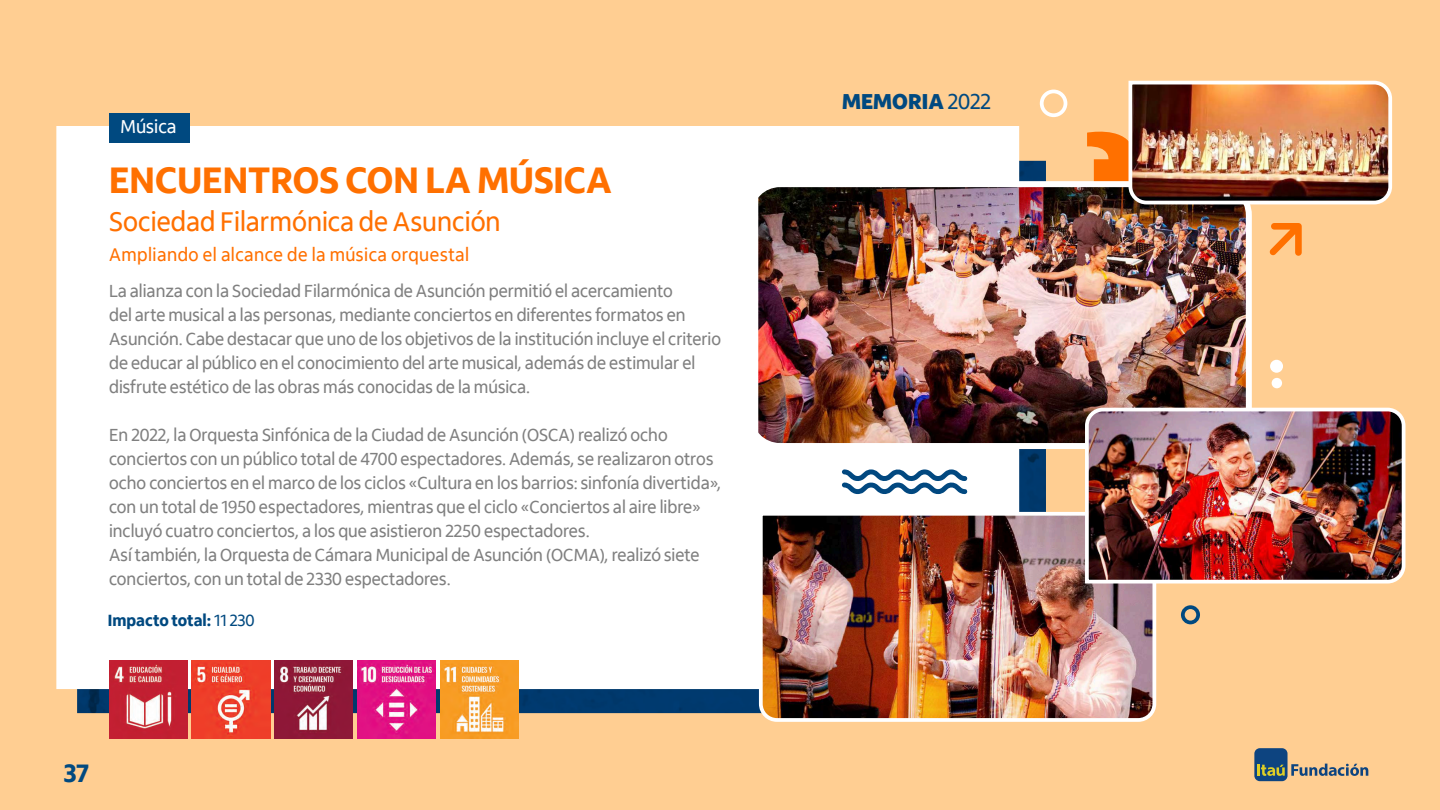
<style>
.page{position:relative;width:1440px;height:810px;background:#ffce92}
.page>*{position:absolute;margin:0;border:0;box-sizing:border-box;transform-origin:0 0}
.t1{font:800 37.88px "Itau Display";color:#ff7000}
.t2{font:27.83px "Itau Display";color:#ff7000}
.t3{font:800 25.95px "Itau Display";color:#004980}
.t4{font:800 22.27px "Itau Display";color:#004980}
.t5{font:19.2px "Itau Display";color:#fff}
.t6{font:18.9px "Itau Display";letter-spacing:.025em;color:#ff7000}
.t7{font:18px/24px "Itau Display";color:#808080}
.t8{font:800 16.73px "Itau Display";color:#004980}
.s1{font-weight:400}
</style>
<div class="page">
<div style="left:56px;top:126px;width:963px;height:563px;background:#fff"></div>
<div style="left:109px;top:113px;width:80px;height:29px;background:#004980"></div>
<img style="left:109px;top:660px;width:79px;height:79px">
<img style="left:191px;top:660px;width:79px;height:79px">
<img style="left:274px;top:660px;width:79px;height:79px">
<img style="left:357px;top:660px;width:79px;height:79px">
<img style="left:440px;top:660px;width:79px;height:79px">
<div style="left:1270px;top:360px;width:13px;height:13px;background:#fff;border-radius:50%"></div>
<div style="left:1272px;top:378px;width:10px;height:10px;background:#fff;border-radius:50%"></div>
<svg style="left:1181px;top:605px;width:19px;height:19px"></svg>
<div style="left:1040px;top:90px;width:27px;height:27px;border:4px solid #fff;border-radius:50%"></div>
<svg style="left:1269px;top:223px;width:33px;height:33px"></svg>
<svg style="left:842px;top:469px;width:126px;height:25px"></svg>
<img style="left:743px;top:178px;width:509px;height:274px">
<img style="left:757px;top:510px;width:400px;height:212px">
<img style="left:1087px;top:80px;width:306px;height:126px">
<img style="left:1083px;top:406px;width:323px;height:179px">
<div style="left:1254px;top:748px;width:34px;height:33px;background:#0d4480;border-radius:6px"></div>
<svg style="left:1257px;top:765px;width:28px;height:11px"></svg>
<svg style="left:1291px;top:764px;width:77px;height:12px"></svg>
<p class="t5" style="left:121px;top:116px;width:57px">Música</p>
<h1 class="t1" style="left:109px;top:159px;width:504px">ENCUENTROS CON LA MÚSICA</h1>
<h2 class="t2" style="left:109px;top:206px;width:393px">Sociedad Filarmónica de Asunción</h2>
<p class="t6" style="left:109px;top:244px;width:362px">Ampliando el alcance de la música orquestal</p>
<p class="t7" style="left:109px;top:280px;width:614px">La alianza con la Sociedad Filarmónica de Asunción permitió el acercamiento<br>del arte musical a las personas, mediante conciertos en diferentes formatos en Asunción. Cabe destacar que uno de los objetivos de la institución incluye el criterio de educar al público en el conocimiento del arte musical, además de estimular el disfrute estético de las obras más conocidas de la música.</p>
<p class="t7" style="left:109px;top:423px;width:614px">En 2022, la Orquesta Sinfónica de la Ciudad de Asunción (OSCA) realizó ocho conciertos con un público total de 4700 espectadores. Además, se realizaron otros ocho conciertos en el marco de los ciclos «Cultura en los barrios: sinfonía divertida», con un total de 1950 espectadores, mientras que el ciclo «Conciertos al aire libre» incluyó cuatro conciertos, a los que asistieron 2250 espectadores.<br>Así también, la Orquesta de Cámara Municipal de Asunción (OCMA), realizó siete conciertos, con un total de 2330 espectadores.</p>
<p class="t8" style="left:108px;top:611px;width:148px">Impacto total: <span class="s1">11 230</span></p>
<h3 class="t3" style="left:64px;top:758px;width:26px">37</h3>
<p class="t4" style="left:842px;top:89px;width:151px">MEMORIA <span class="s1">2022</span></p>
</div>
